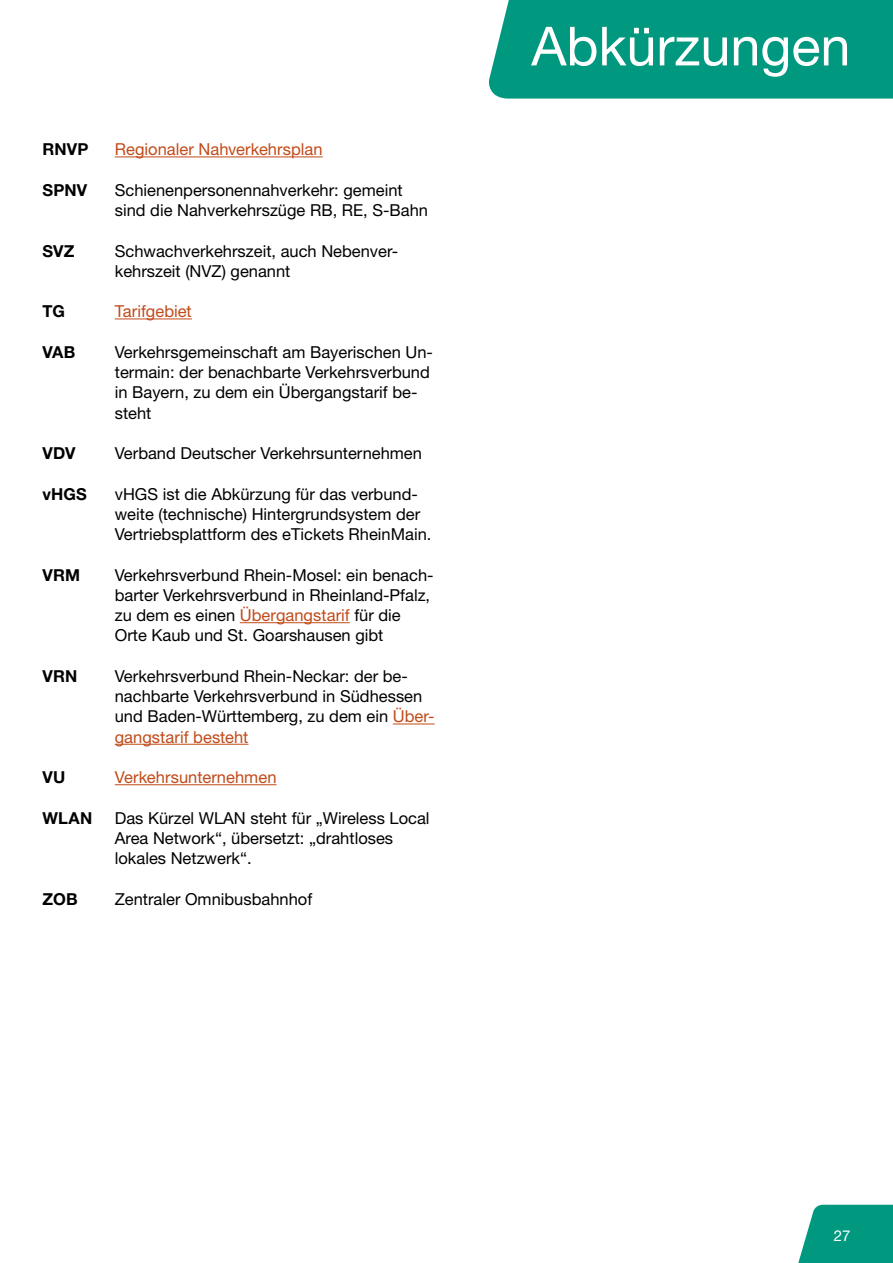
<style>
.page{position:relative;width:893px;height:1263px;background:#fff}
.page>*{position:absolute;margin:0;border:0;box-sizing:border-box;transform-origin:0 0}
.t1{font:54px "Helvetica Neue";color:#fff}
.Fließtext{font:16.5px/20.2px "Helvetica Neue";color:#000}
.Fließtext-2{font:16.5px "Helvetica Neue";color:#c14a19}
.Fließtext-3{font:700 16.5px "Helvetica Neue";letter-spacing:.01em;color:#000}
.t2{font:15px "Helvetica Neue";color:#fff}
.s1{color:#c14a19}
</style>
<div class="page">
<svg style="left:798px;top:1205px;width:95px;height:58px;background:#17a28b"></svg>
<div style="left:488px;top:0;width:405px;height:99px;background:#009980"></div>
<hr style="left:115px;top:156px;width:208px;height:1px;background:#c14a19">
<hr style="left:115px;top:318px;width:77px;height:1px;background:#c14a19">
<hr style="left:240px;top:622px;width:110px;height:1px;background:#c14a19">
<hr style="left:393px;top:723px;width:42px;height:1px;background:#c14a19">
<hr style="left:115px;top:744px;width:134px;height:1px;background:#c14a19">
<hr style="left:115px;top:784px;width:161px;height:1px;background:#c14a19">
<p class="Fließtext-3" style="left:43px;top:139px;width:48px">RNVP</p>
<p class="Fließtext-2" style="left:115px;top:140px;width:209px">Regionaler Nahverkehrsplan</p>
<p class="Fließtext-3" style="left:43px;top:180px;width:46px">SPNV</p>
<p class="Fließtext" style="left:115px;top:180px;width:315px">Schienenpersonennahverkehr: gemeint sind die Nahverkehrszüge RB, RE, S-Bahn</p>
<p class="Fließtext-3" style="left:43px;top:240px;width:34px">SVZ</p>
<p class="Fließtext" style="left:115px;top:240px;width:285px">Schwachverkehrszeit, auch Nebenver&shy;kehrszeit (NVZ) genannt</p>
<p class="Fließtext-3" style="left:43px;top:301px;width:24px">TG</p>
<p class="Fließtext-2" style="left:115px;top:302px;width:79px">Tarifgebiet</p>
<p class="Fließtext-3" style="left:43px;top:342px;width:34px">VAB</p>
<p class="Fließtext" style="left:115px;top:342px;width:320px">Verkehrsgemeinschaft am Bayerischen Un&shy;termain: der benachbarte Verkehrsverbund in Bayern, zu dem ein Übergangstarif be&shy;steht</p>
<p class="Fließtext-3" style="left:43px;top:443px;width:34px">VDV</p>
<p class="Fließtext" style="left:115px;top:443px;width:309px">Verband Deutscher Verkehrsunternehmen</p>
<p class="Fließtext-3" style="left:43px;top:483px;width:46px">vHGS</p>
<p class="Fließtext" style="left:115px;top:483px;width:318px">vHGS ist die Abkürzung für das verbund&shy;weite (technische) Hintergrundsystem der<br>Vertriebsplattform des eTickets RheinMain.</p>
<p class="Fließtext-3" style="left:43px;top:564px;width:39px">VRM</p>
<p class="Fließtext" style="left:115px;top:564px;width:320px">Verkehrsverbund Rhein-Mosel: ein benach&shy;barter Verkehrsverbund in Rheinland-Pfalz, zu dem es einen <span class="s1">Übergangstarif</span> für die Orte Kaub und St. Goarshausen gibt</p>
<p class="Fließtext-3" style="left:43px;top:666px;width:36px">VRN</p>
<p class="Fließtext" style="left:115px;top:666px;width:321px">Verkehrsverbund Rhein-Neckar: der be&shy;nachbarte Verkehrsverbund in Südhessen und Baden-Württemberg, zu dem ein <span class="s1">Über&shy;gangstarif besteht</span></p>
<p class="Fließtext-3" style="left:43px;top:767px;width:24px">VU</p>
<p class="Fließtext-2" style="left:115px;top:767px;width:163px">Verkehrsunternehmen</p>
<p class="Fließtext-3" style="left:43px;top:807px;width:51px">WLAN</p>
<p class="Fließtext" style="left:115px;top:807px;width:316px">Das Kürzel WLAN steht für „Wireless Local<br>Area Network“, übersetzt: „drahtloses lokales Netzwerk“.</p>
<p class="Fließtext-3" style="left:43px;top:888px;width:37px">ZOB</p>
<p class="Fließtext" style="left:115px;top:888px;width:199px">Zentraler Omnibusbahnhof</p>
<h1 class="t1" style="left:531px;top:14px;width:321px">Abkürzungen</h1>
<p class="t2" style="left:834px;top:1226px;width:18px">27</p>
</div>
